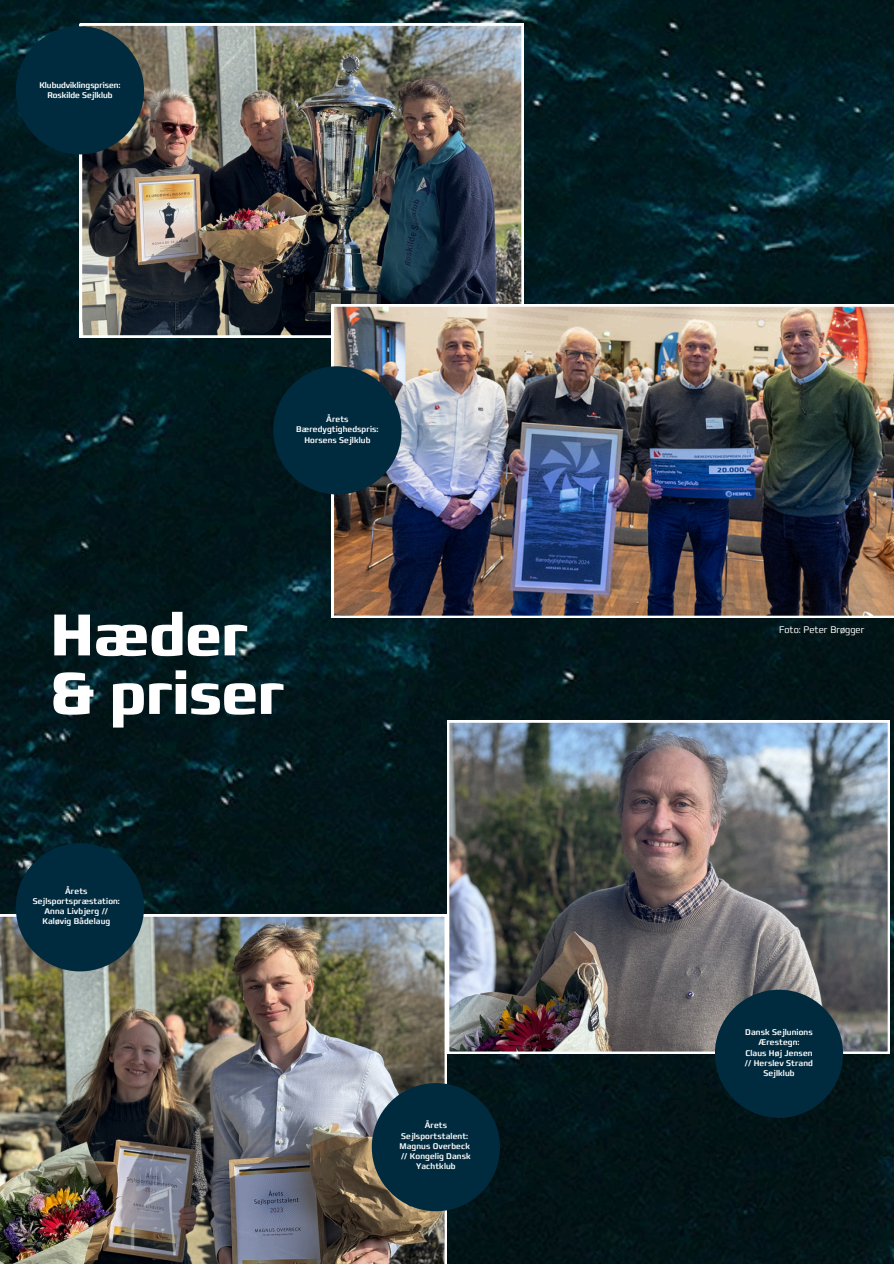
<style>
.page{position:relative;width:894px;height:1264px;background:#fff}
.page>*{position:absolute;margin:0;border:0;box-sizing:border-box;transform-origin:0 0}
.t1{font:700 condensed 60px/58.5px "Francker Pro";color:#fff}
.t2{font:300 condensed 9.75px "Francker Pro";letter-spacing:.005em;color:#fff}
.t3{font:500 condensed 8.4px/10.4px "Francker Pro";letter-spacing:.015em;color:#fff;text-align:center}
</style>
<div class="page">
<img style="left:0;top:0;width:893px;height:1263px">
<img style="left:80px;top:24px;width:443px;height:313px">
<img style="left:0;top:914px;width:446px;height:349px">
<img style="left:447px;top:720px;width:442px;height:333px">
<img style="left:332px;top:304px;width:561px;height:313px">
<div style="left:16px;top:26px;width:128px;height:128px;background:#002b3f;border-radius:50%"></div>
<div style="left:273px;top:366px;width:128px;height:128px;background:#002b3f;border-radius:50%"></div>
<div style="left:371px;top:1083px;width:129px;height:128px;background:#002b3f;border-radius:50%"></div>
<div style="left:16px;top:843px;width:128px;height:128px;background:#002b3f;border-radius:50%"></div>
<div style="left:714px;top:989px;width:128px;height:128px;background:#002b3f;border-radius:50%"></div>
<p class="t3" style="left:39px;top:80px;width:83px">Klubudviklingsprisen:<br>Roskilde Sejlklub</p>
<p class="t3" style="left:296px;top:414px;width:84px">Årets<br>Bæredygtighedspris:<br>Horsens Sejlklub</p>
<p class="t1" style="left:50px;top:607px;width:235px">Hæder &amp; priser</p>
<h2 class="t3" style="left:33px;top:885px;width:89px">Årets<br>Sejlsportspræstation:<br>Anna Livbjerg //<br>Kaløvig Bådelaug</h2>
<p class="t3" style="left:401px;top:1120px;width:69px">Årets<br>Sejlsportstalent:</p>
<p class="t3" style="left:399px;top:1141px;width:72px">Magnus Overbeck</p>
<h1 class="t3" style="left:401px;top:1151px;width:71px">// Kongelig Dansk<br>Yachtklub</h1>
<p class="t2" style="left:778px;top:623px;width:87px">Foto: Peter Brøgger</p>
<p class="t3" style="left:745px;top:1027px;width:69px">Dansk Sejlunions</p>
<p class="t3" style="left:758px;top:1037px;width:43px">Ærestegn:</p>
<p class="t3" style="left:745px;top:1047px;width:69px">Claus Høj Jensen</p>
<p class="t3" style="left:744px;top:1057px;width:70px">// Herslev Strand<br>Sejlklub</p>
</div>
